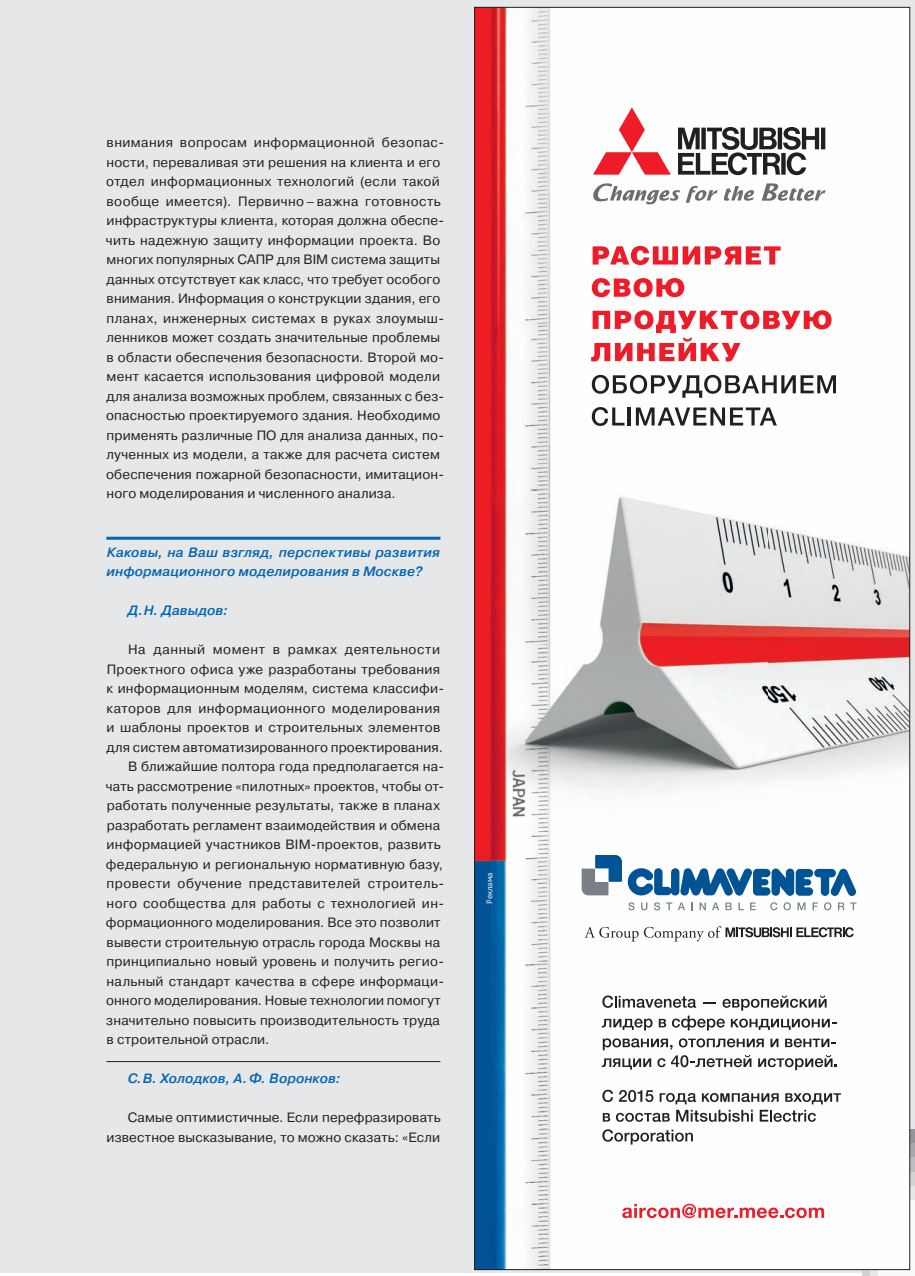
<style>
.page{position:relative;width:915px;height:1276px;background:#fff}
.page>*{position:absolute;margin:0;border:0;box-sizing:border-box;transform-origin:0 0}
.t1{font:13.5px/19.5px "Pragmatica";letter-spacing:.015em;color:#231f20}
.t2{font:italic 500 13.5px/19.5px "Pragmatica";letter-spacing:.005em;color:#0166b3}
.t3{font:13.5px "Pragmatica";letter-spacing:.035em;color:#231f20}
.t4{font:13.5px "Pragmatica";letter-spacing:.04em;color:#231f20}
.t5{font:300 9px "Bliss Pro";color:#fff}
</style>
<div class="page">
<div style="left:0;top:0;width:914px;height:1272px;background:#e6e7e9"></div>
<svg style="left:909px;top:1129px;width:5px;height:14px"></svg>
<svg style="left:909px;top:1143px;width:5px;height:15px"></svg>
<svg style="left:909px;top:1158px;width:5px;height:14px"></svg>
<svg style="left:909px;top:1172px;width:5px;height:14px"></svg>
<svg style="left:909px;top:1186px;width:2px;height:14px"></svg>
<svg style="left:884px;top:1200px;width:30px;height:72px"></svg>
<svg style="left:877px;top:1269px;width:7px;height:7px"></svg>
<svg style="left:869px;top:1269px;width:8px;height:7px"></svg>
<svg style="left:861px;top:1269px;width:8px;height:7px"></svg>
<hr style="left:106px;top:537px;width:334px;height:3px;background:#0166b3">
<hr style="left:106px;top:1061px;width:334px;height:1px;background:#231f20">
<img style="left:476px;top:9px;width:431px;height:1258px">
<svg style="left:592px;top:246px;width:188px;height:19px;background:#f47d85"></svg>
<svg style="left:591px;top:278px;width:93px;height:19px;background:#f47880"></svg>
<svg style="left:591px;top:310px;width:240px;height:51px;background:#f8b0b4"></svg>
<svg style="left:591px;top:375px;width:244px;height:23px;background:#b4b3b3"></svg>
<svg style="left:591px;top:407px;width:33px;height:19px"></svg>
<hr style="left:627px;top:407px;width:3px;height:18px;background:#231f20">
<svg style="left:635px;top:407px;width:141px;height:18px;background:#a5a3a4"></svg>
<svg style="left:592px;top:183px;width:233px;height:21px;background:#d3d3d4"></svg>
<svg style="left:592px;top:107px;width:78px;height:68px;background:#f8b3b7"></svg>
<svg style="left:677px;top:127px;width:148px;height:48px;background:#979696"></svg>
<svg style="left:584px;top:926px;width:269px;height:15px;background:#c9c8c9"></svg>
<svg style="left:628px;top:902px;width:6px;height:8px"></svg>
<svg style="left:641px;top:902px;width:6px;height:8px"></svg>
<svg style="left:653px;top:902px;width:31px;height:8px"></svg>
<svg style="left:699px;top:902px;width:6px;height:8px"></svg>
<svg style="left:711px;top:902px;width:8px;height:8px"></svg>
<svg style="left:725px;top:902px;width:6px;height:8px"></svg>
<svg style="left:738px;top:902px;width:5px;height:8px"></svg>
<svg style="left:749px;top:902px;width:6px;height:8px"></svg>
<svg style="left:770px;top:902px;width:7px;height:8px"></svg>
<svg style="left:783px;top:902px;width:7px;height:8px"></svg>
<svg style="left:797px;top:902px;width:8px;height:8px"></svg>
<svg style="left:812px;top:902px;width:5px;height:8px"></svg>
<svg style="left:823px;top:902px;width:8px;height:8px"></svg>
<svg style="left:837px;top:902px;width:7px;height:8px"></svg>
<svg style="left:850px;top:902px;width:6px;height:8px"></svg>
<img style="left:595px;top:855px;width:26px;height:27px">
<img style="left:581px;top:868px;width:27px;height:27px">
<img style="left:627px;top:868px;width:99px;height:27px">
<img style="left:726px;top:868px;width:104px;height:28px">
<img style="left:830px;top:868px;width:25px;height:28px">
<svg style="left:601px;top:995px;width:235px;height:35px;background:#cbcbcb"></svg>
<svg style="left:601px;top:1038px;width:235px;height:32px;background:#c8c7c7"></svg>
<svg style="left:602px;top:1089px;width:238px;height:32px;background:#cac9c9"></svg>
<svg style="left:602px;top:1129px;width:90px;height:15px"></svg>
<svg style="left:622px;top:1203px;width:201px;height:15px;background:#f8adb2"></svg>
<p class="t1" style="left:106px;top:133px;width:339px">внимания вопросам информационной безопас&shy;ности, переваливая эти решения на клиента и его отдел информационных технологий (если такой вообще имеется). Первично–важна готовность инфраструктуры клиента, которая должна обеспе&shy;чить надежную защиту информации проекта. Во многих популярных САПР для BIM система защиты данных отсутствует как класс, что требует особого внимания. Информация о конструкции здания, его планах, инженерных системах в руках злоумыш&shy;ленников может создать значительные проблемы в области обеспечения безопасности. Второй мо&shy;мент касается использования цифровой модели для анализа возможных проблем, связанных с без&shy;опасностью проектируемого здания. Необходимо применять различные ПО для анализа данных, по&shy;лученных из модели, а также для расчета систем обеспечения пожарной безопасности, имитацион&shy;ного моделирования и численного анализа.</p>
<p class="t2" style="left:106px;top:542px;width:335px">Каковы, на Ваш взгляд, перспективы развития информационного моделирования в Москве?</p>
<p class="t2" style="left:128px;top:600px;width:101px">Д.Н. Давыдов:</p>
<p class="t4" style="left:128px;top:641px;width:313px">На данный момент в рамках деятельности</p>
<p class="t1" style="left:107px;top:659px;width:334px">Проектного офиса уже разработаны требования</p>
<p class="t1" style="left:107px;top:679px;width:339px">к информационным моделям, система классифи-</p>
<p class="t1" style="left:107px;top:698px;width:335px">каторов для информационного моделирования</p>
<p class="t1" style="left:107px;top:718px;width:335px">и шаблоны проектов и строительных элементов</p>
<p class="t1" style="left:106px;top:737px;width:338px">для систем автоматизированного проектирования.</p>
<p class="t1" style="left:128px;top:757px;width:317px">В ближайшие полтора года предполагается на-</p>
<p class="t1" style="left:106px;top:776px;width:339px">чать рассмотрение «пилотных» проектов, чтобы от-</p>
<p class="t1" style="left:107px;top:796px;width:334px">работать полученные результаты, также в планах</p>
<p class="t1" style="left:107px;top:815px;width:335px">разработать регламент взаимодействия и обмена</p>
<p class="t1" style="left:107px;top:835px;width:335px">информацией участников BIM-проектов, развить</p>
<p class="t1" style="left:106px;top:854px;width:338px">федеральную и региональную нормативную базу,</p>
<p class="t3" style="left:107px;top:875px;width:339px">провести обучение представителей строитель-</p>
<p class="t1" style="left:107px;top:893px;width:339px">ного сообщества для работы с технологией ин-</p>
<p class="t1" style="left:106px;top:913px;width:336px">формационного моделирования. Все это позволит</p>
<p class="t1" style="left:107px;top:932px;width:335px">вывести строительную отрасль города Москвы на</p>
<p class="t1" style="left:107px;top:952px;width:339px">принципиально новый уровень и получить регио-</p>
<p class="t1" style="left:107px;top:971px;width:339px">нальный стандарт качества в сфере информаци-</p>
<p class="t1" style="left:106px;top:991px;width:336px">онного моделирования. Новые технологии помогут</p>
<p class="t1" style="left:106px;top:1010px;width:335px">значительно повысить производительность труда</p>
<p class="t1" style="left:107px;top:1030px;width:164px">в строительной отрасли.</p>
<p class="t2" style="left:128px;top:1068px;width:214px">С.В. Холодков, А.Ф. Воронков:</p>
<p class="t1" style="left:107px;top:1108px;width:335px;text-align:right">Самые оптимистичные. Если перефразировать известное высказывание, то можно сказать: «Если</p>
<p class="t5" style="left:483px;top:904px;width:33px;rotate:-90deg">Реклама</p>
</div>
